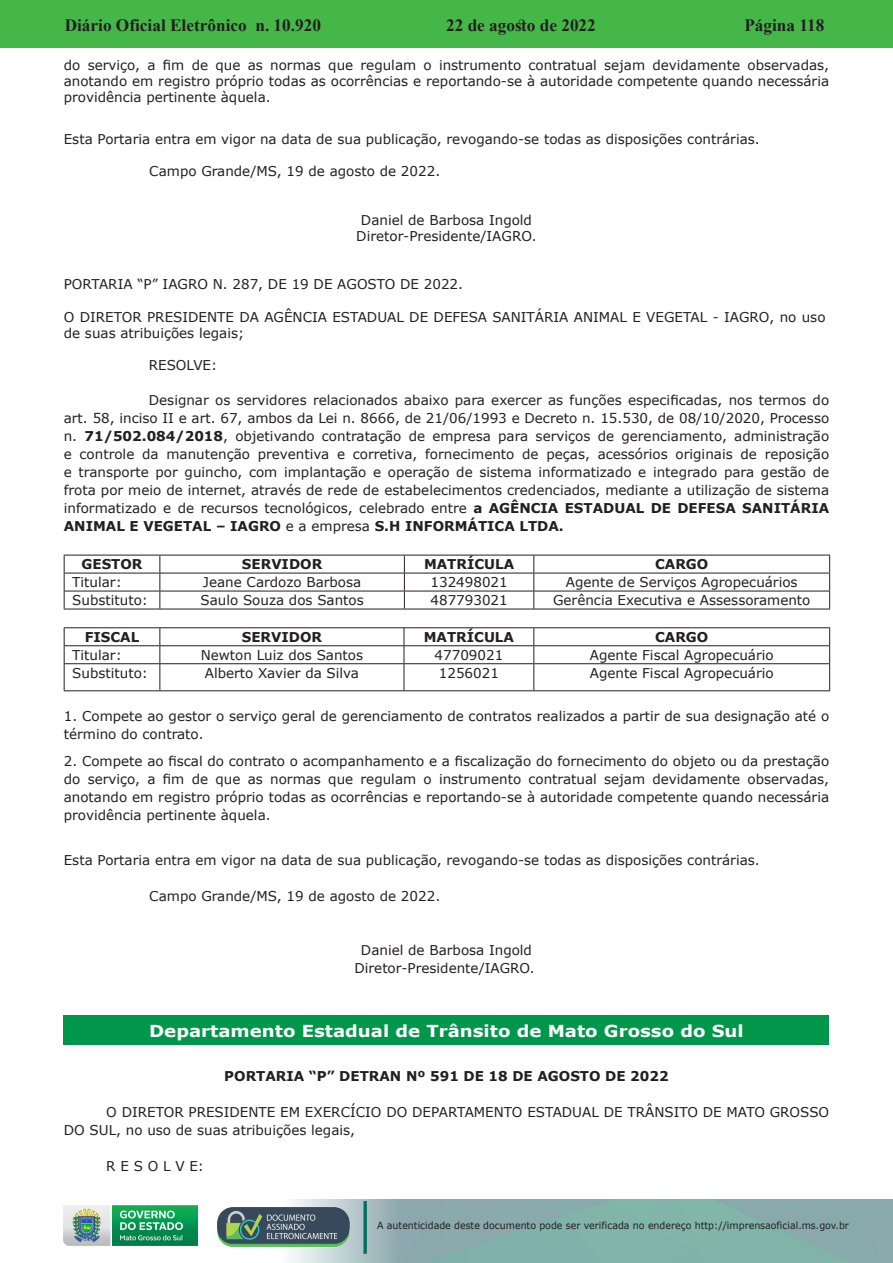
<style>
.page{position:relative;width:893px;height:1263px;background:#fff}
.page>*{position:absolute;margin:0;border:0;box-sizing:border-box;transform-origin:0 0}
.t1{font:700 17.25px "Times New Roman";color:#231f20}
.Atos_Pessoal_Executi{font:700 16.5px "Verdana";color:#fff;scale:1.1 1}
.Body_Text_rtf_1{font:13.5px/18px "Verdana";color:#231f20;text-align:justify}
.Normal_rtf_3{font:13.5px "Verdana";color:#231f20}
.Body_Text_3{font:13.5px/16.2px "Verdana";color:#231f20}
.Normal_wrd_63{font:13.5px/18px "Verdana";color:#231f20}
.Body_Text_rtf_1-2{font:700 13.5px "Verdana";color:#231f20}
.Normal_wrd_63-2{font:700 13.5px "Verdana";color:#231f20}
.t2{font:9.9px "Verdana";color:#231f20;scale:.95 1}
.s1{font-weight:700}
</style>
<div class="page">
<div style="left:0;top:0;width:893px;height:48px;background:#45b749"></div>
<img style="left:63px;top:1199px;width:830px;height:64px">
<img style="left:364px;top:1202px;width:2px;height:51px">
<img style="left:218px;top:1207px;width:132px;height:39px">
<img style="left:64px;top:1205px;width:134px;height:41px">
<hr style="left:64px;top:609px;width:96px;height:1px;background:#231f20">
<hr style="left:160px;top:609px;width:244px;height:1px;background:#231f20">
<hr style="left:404px;top:609px;width:130px;height:1px;background:#231f20">
<hr style="left:534px;top:609px;width:296px;height:1px;background:#231f20">
<svg style="left:64px;top:555px;width:766px;height:54px"></svg>
<svg style="left:65px;top:628px;width:764px;height:62px"></svg>
<hr style="left:64px;top:627px;width:96px;height:1px;background:#231f20">
<hr style="left:160px;top:627px;width:244px;height:1px;background:#231f20">
<hr style="left:404px;top:627px;width:130px;height:1px;background:#231f20">
<hr style="left:534px;top:627px;width:296px;height:1px;background:#231f20">
<hr style="left:64px;top:645px;width:96px;height:1px;background:#231f20">
<hr style="left:160px;top:645px;width:244px;height:1px;background:#231f20">
<hr style="left:404px;top:645px;width:130px;height:1px;background:#231f20">
<hr style="left:534px;top:645px;width:296px;height:1px;background:#231f20">
<hr style="left:64px;top:663px;width:96px;height:1px;background:#231f20">
<hr style="left:160px;top:663px;width:244px;height:1px;background:#231f20">
<hr style="left:404px;top:663px;width:130px;height:1px;background:#231f20">
<hr style="left:534px;top:663px;width:296px;height:1px;background:#231f20">
<hr style="left:64px;top:690px;width:96px;height:1px;background:#231f20">
<hr style="left:160px;top:690px;width:244px;height:1px;background:#231f20">
<hr style="left:404px;top:690px;width:130px;height:1px;background:#231f20">
<hr style="left:534px;top:690px;width:296px;height:1px;background:#231f20">
<svg style="left:64px;top:628px;width:1px;height:62px"></svg>
<svg style="left:159px;top:628px;width:1px;height:62px"></svg>
<svg style="left:404px;top:628px;width:1px;height:62px"></svg>
<svg style="left:533px;top:628px;width:1px;height:62px"></svg>
<svg style="left:829px;top:628px;width:1px;height:62px"></svg>
<div style="left:64px;top:1015px;width:765px;height:30px;background:#00974a"></div>
<p class="t1" style="left:65px;top:13px;width:258px">Diário Oficial Eletrônico n. 10.920</p>
<p class="t1" style="left:446px;top:13px;width:151px">22 de agosto de 2022</p>
<p class="t1" style="left:744px;top:13px;width:82px">Página 118</p>
<p class="Body_Text_rtf_1" style="left:64px;top:57px;width:767px;line-height:16.2px">do serviço, a fim de que as normas que regulam o instrumento contratual sejam devidamente observadas, anotando em registro próprio todas as ocorrências e reportando-se à autoridade competente quando necessária providência pertinente àquela.</p>
<p class="Normal_rtf_3" style="left:64px;top:129px;width:697px">Esta Portaria entra em vigor na data de sua publicação, revogando-se todas as disposições contrárias.</p>
<p class="Normal_rtf_3" style="left:149px;top:162px;width:292px">Campo Grande/MS, 19 de agosto de 2022.</p>
<p class="Normal_rtf_3" style="left:361px;top:210px;width:173px">Daniel de Barbosa Ingold</p>
<p class="Normal_rtf_3" style="left:356px;top:227px;width:182px">Diretor-Presidente/IAGRO.</p>
<p class="Normal_rtf_3" style="left:64px;top:275px;width:401px">PORTARIA “P” IAGRO N. 287, DE 19 DE AGOSTO DE 2022.</p>
<p class="Body_Text_3" style="left:64px;top:309px;width:763px">O DIRETOR PRESIDENTE DA AGÊNCIA ESTADUAL DE DEFESA SANITÁRIA ANIMAL E VEGETAL - IAGRO, no uso de suas atribuições legais;</p>
<p class="Normal_rtf_3" style="left:149px;top:356px;width:70px">RESOLVE:</p>
<p class="Body_Text_rtf_1" style="left:64px;top:391px;width:767px;text-indent:85px">Designar os servidores relacionados abaixo para exercer as funções especificadas, nos termos do art. 58, inciso II e art. 67, ambos da Lei n. 8666, de 21/06/1993 e Decreto n. 15.530, de 08/10/2020, Processo n. <span class="s1">71/502.084/2018</span>, objetivando contratação de empresa para serviços de gerenciamento, administração e controle da manutenção preventiva e corretiva, fornecimento de peças, acessórios originais de reposição e transporte por guincho, com implantação e operação de sistema informatizado e integrado para gestão de frota por meio de internet, através de rede de estabelecimentos credenciados, mediante a utilização de sistema informatizado e de recursos tecnológicos, celebrado entre <span class="s1">a AGÊNCIA ESTADUAL DE DEFESA SANITÁRIA ANIMAL E VEGETAL – IAGRO</span> e a empresa <span class="s1">S.H INFORMÁTICA LTDA.</span></p>
<p class="Body_Text_rtf_1-2" style="left:82px;top:555px;width:62px">GESTOR</p>
<p class="Body_Text_rtf_1-2" style="left:242px;top:555px;width:82px">SERVIDOR</p>
<p class="Body_Text_rtf_1-2" style="left:424px;top:555px;width:92px">MATRÍCULA</p>
<p class="Body_Text_rtf_1-2" style="left:655px;top:555px;width:55px">CARGO</p>
<p class="Body_Text_rtf_1" style="left:72px;top:573px;width:51px">Titular:</p>
<p class="Body_Text_rtf_1" style="left:203px;top:573px;width:160px">Jeane Cardozo Barbosa</p>
<p class="Body_Text_rtf_1" style="left:430px;top:573px;width:79px">132498021</p>
<p class="Body_Text_rtf_1" style="left:566px;top:573px;width:233px">Agente de Serviços Agropecuários</p>
<p class="Body_Text_rtf_1" style="left:72px;top:591px;width:77px">Substituto:</p>
<p class="Body_Text_rtf_1" style="left:200px;top:591px;width:165px">Saulo Souza dos Santos</p>
<p class="Body_Text_rtf_1" style="left:430px;top:591px;width:79px">487793021</p>
<p class="Body_Text_rtf_1" style="left:553px;top:591px;width:259px">Gerência Executiva e Assessoramento</p>
<p class="Body_Text_rtf_1-2" style="left:85px;top:627px;width:56px">FISCAL</p>
<p class="Body_Text_rtf_1-2" style="left:242px;top:627px;width:82px">SERVIDOR</p>
<p class="Body_Text_rtf_1-2" style="left:424px;top:627px;width:92px">MATRÍCULA</p>
<p class="Body_Text_rtf_1-2" style="left:655px;top:627px;width:55px">CARGO</p>
<p class="Body_Text_rtf_1" style="left:72px;top:646px;width:51px">Titular:</p>
<p class="Body_Text_rtf_1" style="left:201px;top:646px;width:164px">Newton Luiz dos Santos</p>
<p class="Body_Text_rtf_1" style="left:435px;top:646px;width:70px">47709021</p>
<p class="Body_Text_rtf_1" style="left:590px;top:646px;width:185px">Agente Fiscal Agropecuário</p>
<p class="Body_Text_rtf_1" style="left:72px;top:664px;width:77px">Substituto:</p>
<p class="Body_Text_rtf_1" style="left:205px;top:664px;width:156px">Alberto Xavier da Silva</p>
<p class="Body_Text_rtf_1" style="left:439px;top:664px;width:62px">1256021</p>
<p class="Body_Text_rtf_1" style="left:590px;top:664px;width:185px">Agente Fiscal Agropecuário</p>
<p class="Body_Text_rtf_1" style="left:64px;top:707px;width:767px">1. Compete ao gestor o serviço geral de gerenciamento de contratos realizados a partir de sua designação até o término do contrato.</p>
<p class="Body_Text_rtf_1" style="left:64px;top:752px;width:767px">2. Compete ao fiscal do contrato o acompanhamento e a fiscalização do fornecimento do objeto ou da prestação do serviço, a fim de que as normas que regulam o instrumento contratual sejam devidamente observadas, anotando em registro próprio todas as ocorrências e reportando-se à autoridade competente quando necessária providência pertinente àquela.</p>
<p class="Normal_rtf_3" style="left:64px;top:851px;width:697px">Esta Portaria entra em vigor na data de sua publicação, revogando-se todas as disposições contrárias.</p>
<p class="Normal_rtf_3" style="left:149px;top:887px;width:292px">Campo Grande/MS, 19 de agosto de 2022.</p>
<p class="Normal_rtf_3" style="left:361px;top:941px;width:173px">Daniel de Barbosa Ingold</p>
<p class="Body_Text_3" style="left:354px;top:960px;width:182px">Diretor-Presidente/IAGRO.</p>
<p class="Atos_Pessoal_Executi" style="left:149px;top:1019px;width:542px">Departamento Estadual de Trânsito de Mato Grosso do Sul</p>
<p class="Normal_wrd_63-2" style="left:224px;top:1067px;width:446px">PORTARIA “P” DETRAN Nº 591 DE 18 DE AGOSTO DE 2022</p>
<p class="Normal_wrd_63" style="left:64px;top:1103px;width:767px;text-indent:43px">O DIRETOR PRESIDENTE EM EXERCÍCIO DO DEPARTAMENTO ESTADUAL DE TRÂNSITO DE MATO GROSSO<br>DO SUL, no uso de suas atribuições legais,</p>
<p class="Normal_wrd_63" style="left:106px;top:1157px;width:99px">R E S O L V E:</p>
<p class="t2" style="left:377px;top:1219px;width:498px">A autenticidade deste documento pode ser verificada no endereço http://imprensaoficial.ms.gov.br</p>
</div>
